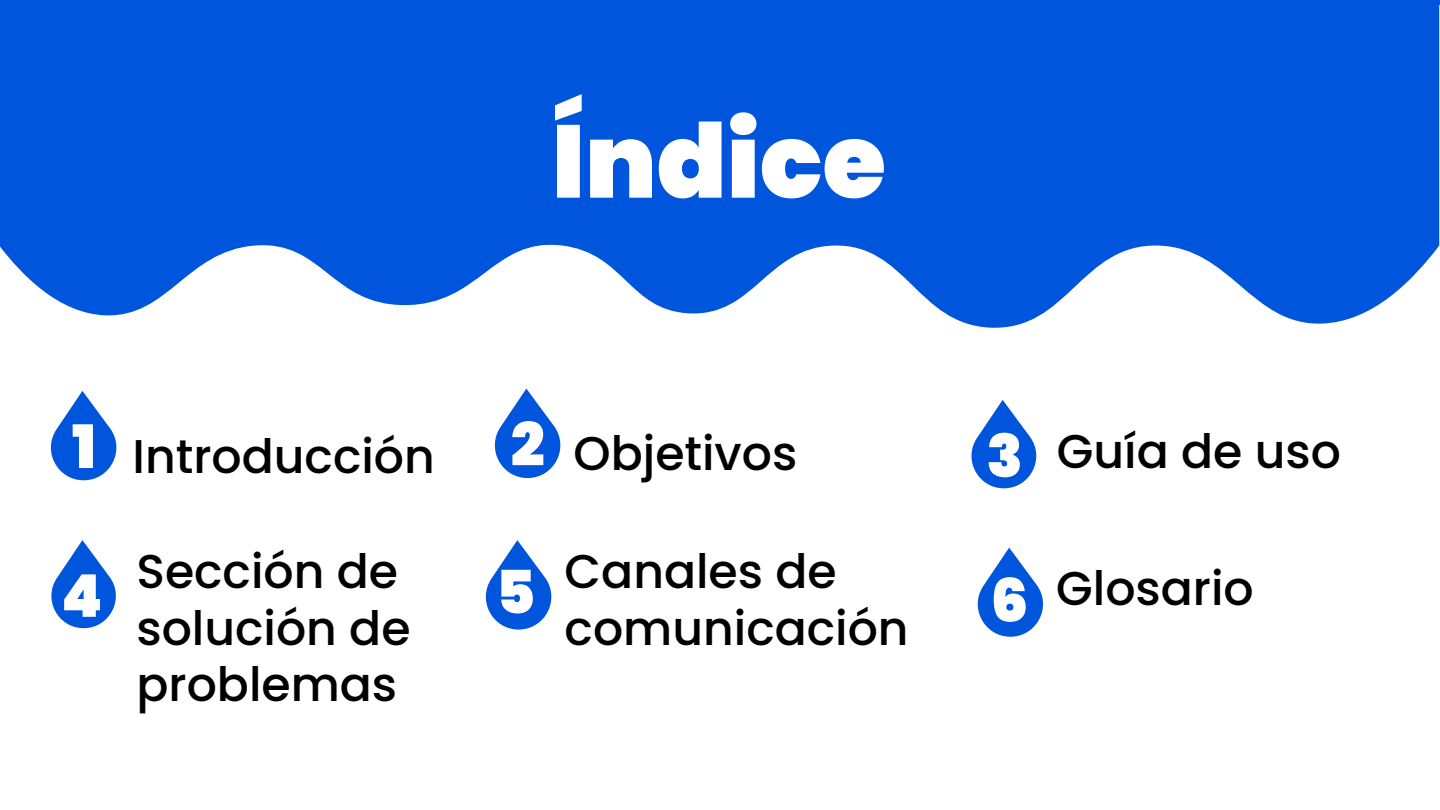
<style>
.page{position:relative;width:1440px;height:810px;background:#fff}
.page>*{position:absolute;margin:0;border:0;box-sizing:border-box;transform-origin:0 0}
.t1{font:900 102.9px "Poppins";color:#fff}
.t2{font:900 59.78px "Poppins";color:#fff}
.t3{font:900 58.88px "Poppins";color:#fff}
.t4{font:500 47.33px/56.8px "Poppins";color:#000}
.s1{font-weight:900;font-size:59.78px;color:#fff}
.s2{font-weight:900;font-size:59.18px;color:#fff}
.s3{font-weight:900;font-size:59.62px;color:#fff}
</style>
<div class="page">
<hr style="left:0;top:0;width:1440px;height:4px;background:#05d">
<svg style="left:0;top:5px;width:1439px;height:323px;fill:#05d"></svg>
<svg style="left:50px;top:391px;width:67px;height:89px"></svg>
<svg style="left:494px;top:389px;width:67px;height:89px"></svg>
<svg style="left:485px;top:540px;width:67px;height:90px"></svg>
<svg style="left:971px;top:400px;width:66px;height:88px"></svg>
<svg style="left:977px;top:548px;width:66px;height:89px"></svg>
<svg style="left:51px;top:540px;width:65px;height:88px"></svg>
<h1 class="t1" style="left:552px;top:102px;width:336px">Índice</h1>
<p class="t4" style="left:72px;top:428px;width:364px"><span class="s1">1</span> Introducción</p>
<p class="t4" style="left:511px;top:426px;width:288px"><span class="s1">2</span> Objetivos</p>
<p class="t3" style="left:61px;top:562px;width:43px">4</p>
<p class="t4" style="left:136px;top:543px;width:276px">Sección de solución de problemas</p>
<p class="t2" style="left:496px;top:558px;width:41px">5</p>
<p class="t4" style="left:565px;top:543px;width:345px">Canales de comunicación</p>
<p class="t4" style="left:986px;top:424px;width:356px"><span class="s2">3</span> Guía de uso</p>
<p class="t4" style="left:991px;top:560px;width:265px"><span class="s3">6</span> Glosario</p>
</div>
